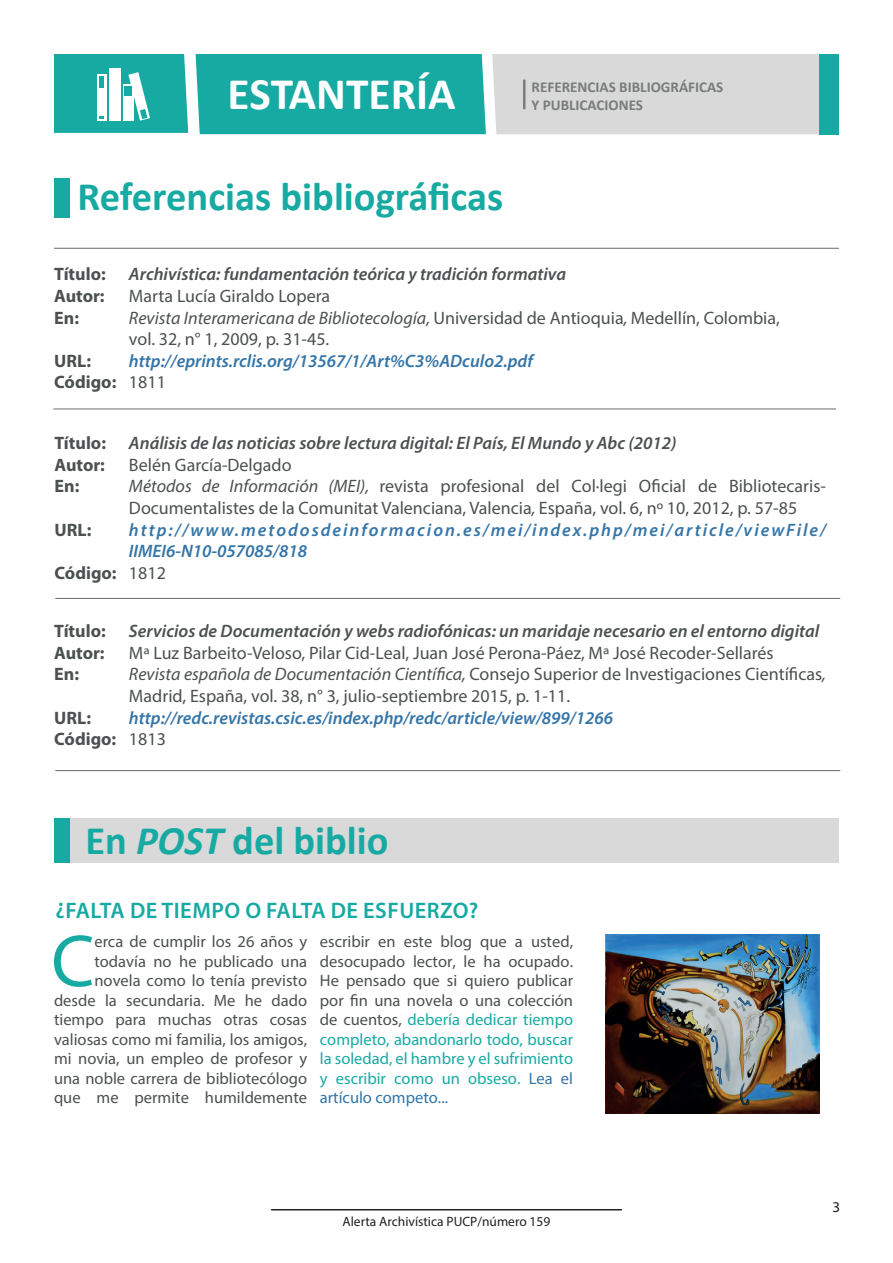
<style>
.page{position:relative;width:893px;height:1263px;background:#fff}
.page>*{position:absolute;margin:0;border:0;box-sizing:border-box;transform-origin:0 0}
.t1{font:74.4px "Myriad Pro";color:#17aaa3}
.t2{font:700 45.3px "Calibri";color:#fff}
.t3{font:700 40.5px "Calibri";color:#17aaa3}
.t4{font:600 22.5px "Myriad Pro";letter-spacing:.02em;color:#17aaa3}
.t5{font:18px/21.6px "Myriad Pro";color:#4c5050}
.t6{font:italic 600 18px "Myriad Pro";color:#4c5050}
.t7{font:italic 600 18px "Myriad Pro";color:#3575a8}
.t8{font:700 18px/21.6px "Myriad Pro";color:#4c5050;text-align:justify}
.t9{font:16.5px/19.5px "Myriad Pro";color:#4c5050;text-align:right}
.t10{font:700 15.15px/18.1px "Calibri";color:#797c7d}
.t11{font:15px "Myriad Pro";color:#231f20}
.t12{font:13.5px "Myriad Pro";color:#231f20}
.s1{font-style:italic}
.s2{font-weight:600;font-style:italic;color:#3575a8}
.s3{color:#17aaa3}
.s4{color:#3275a7}
</style>
<div class="page">
<hr style="left:271px;top:1209px;width:351px;height:1px;background:#231f20">
<div style="left:196px;top:54px;width:290px;height:80px;background:#17aaa3"></div>
<svg style="left:54px;top:54px;width:134px;height:79px"></svg>
<div style="left:492px;top:54px;width:328px;height:80px;background:#d8d9d8"></div>
<hr style="left:523px;top:80px;width:2px;height:29px;background:#7a7c7f">
<div style="left:820px;top:54px;width:19px;height:80px;background:#17aaa3"></div>
<div style="left:54px;top:818px;width:785px;height:45px;background:#d8d9d8"></div>
<hr style="left:54px;top:248px;width:785px;height:1px;background:#69696c">
<hr style="left:53px;top:409px;width:783px;height:1px;background:#69696c">
<hr style="left:55px;top:598px;width:785px;height:1px;background:#69696c">
<div style="left:54px;top:818px;width:16px;height:45px;background:#17aaa3"></div>
<div style="left:54px;top:178px;width:16px;height:39px;background:#17aaa3"></div>
<hr style="left:55px;top:770px;width:785px;height:1px;background:#69696c">
<img style="left:606px;top:935px;width:213px;height:178px">
<h2 class="t2" style="left:227px;top:65px;width:230px">ESTANTERÍA</h2>
<p class="t10" style="left:532px;top:78px;width:193px">REFERENCIAS BIBLIOGRÁFICAS<br>Y PUBLICACIONES</p>
<h3 class="t3" style="left:77px;top:170px;width:427px">Referencias bibliográficas</h3>
<p class="t8" style="left:54px;top:263px;width:53px">Título:<br>Autor:<br>En:</p>
<p class="t8" style="left:54px;top:349px;width:64px">URL:<br>Código:</p>
<p class="t6" style="left:129px;top:263px;width:439px">Archivística: fundamentación teórica y tradición formativa</p>
<p class="t5" style="left:129px;top:285px;width:652px">Marta Lucía Giraldo Lopera<br><span class="s1">Revista Interamericana de Bibliotecología,</span> Universidad de Antioquia<span class="s1">,</span> Medellín, Colombia, vol. 32, n° 1, 2009, p. 31-45.</p>
<p class="t7" style="left:129px;top:349px;width:405px">http://eprints.rclis.org/13567/1/Art%C3%ADculo2.pdf</p>
<p class="t5" style="left:129px;top:371px;width:38px">1811</p>
<p class="t8" style="left:55px;top:432px;width:53px">Título:<br>Autor:<br>En:</p>
<p class="t8" style="left:55px;top:518px;width:38px">URL:</p>
<p class="t8" style="left:55px;top:561px;width:64px">Código:</p>
<p class="t6" style="left:129px;top:432px;width:549px">Análisis de las noticias sobre lectura digital: El País, El Mundo y Abc (2012)</p>
<p class="t5" style="left:129px;top:454px;width:699px">Belén García-Delgado<br><span class="s1">Métodos de Información (MEI),</span> revista profesional del Col·legi Oficial de Bibliotecaris-Documentalistes de la Comunitat Valenciana, Valencia<span class="s1">,</span> España, vol. 6, nº 10, 2012, p. 57-85 <span class="s2">http://www.metodosdeinformacion.es/mei/index.php/mei/article/viewFile/ IIMEI6-N10-057085/818</span></p>
<p class="t5" style="left:129px;top:562px;width:38px">1812</p>
<p class="t8" style="left:54px;top:620px;width:53px">Título:<br>Autor:<br>En:</p>
<p class="t8" style="left:54px;top:706px;width:64px">URL:<br>Código:</p>
<p class="t6" style="left:129px;top:620px;width:692px">Servicios de Documentación y webs radiofónicas: un maridaje necesario en el entorno digital</p>
<p class="t5" style="left:129px;top:642px;width:699px">Mª Luz Barbeito-Veloso, Pilar Cid-Leal, Juan José Perona-Páez, Mª José Recoder-Sellarés<br><span class="s1">Revista española de Documentación Científica,</span> Consejo Superior de Investigaciones Científicas<span class="s1">,<br></span>Madrid, España, vol. 38, n° 3, julio-septiembre 2015, p. 1-11.</p>
<p class="t7" style="left:129px;top:706px;width:486px">http://redc.revistas.csic.es/index.php/redc/article/view/899/1266</p>
<p class="t5" style="left:129px;top:728px;width:38px">1813</p>
<h3 class="t3" style="left:85px;top:815px;width:305px">En <span class="s1">POST</span> del biblio</h3>
<p class="t4" style="left:56px;top:896px;width:424px">¿FALTA DE TIEMPO O FALTA DE ESFUERZO?</p>
<h1 class="t1" style="left:51px;top:915px;width:45px">C</h1>
<p class="t9" style="left:54px;top:932px;width:255px">erca de cumplir los 26 años y todavía no he publicado una novela como lo tenía previsto desde la secundaria. Me he dado tiempo para muchas otras cosas valiosas como mi familia, los amigos, mi novia, un empleo de profesor y una noble carrera de bibliotecólogo que me permite humildemente</p>
<p class="t9" style="left:320px;top:932px;width:255px;text-align:justify">escribir en este blog que a usted, desocupado lector, le ha ocupado.<br>He pensado que si quiero publicar por fin una novela o una colección de cuentos, <span class="s3">debería dedicar tiempo completo, abandonarlo todo, buscar la soledad, el hambre y el sufrimiento y escribir como un obseso.</span> <span class="s4">Lea el artículo competo...</span></p>
<p class="t12" style="left:343px;top:1213px;width:209px">Alerta Archivística PUCP/número 159</p>
<p class="t11" style="left:832px;top:1197px;width:9px">3</p>
</div>
